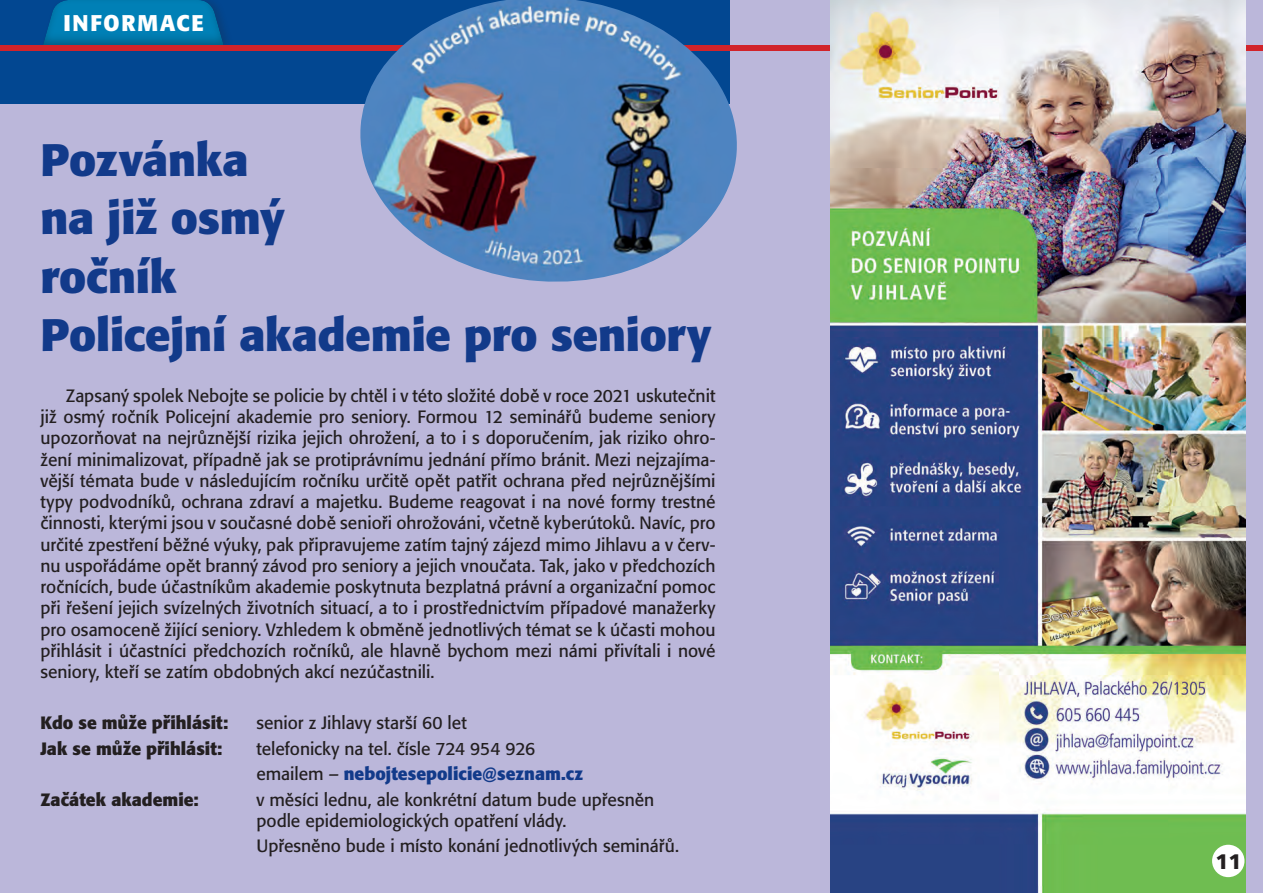
<style>
.page{position:relative;width:1263px;height:893px;background:#bbb7da}
.page>*{position:absolute;margin:0;border:0;box-sizing:border-box;transform-origin:0 0}
.t1{font:700 45px/58.2px "Formata CE";letter-spacing:-.005em;color:#123a8a}
.t2{font:700 22.5px "Formata CE";letter-spacing:.08em;color:#fff}
.t3{font:900 21px "Frutiger LT Pro";color:#231f20}
.t4{font:17.7px/21.3px "Formata CE";letter-spacing:-.005em;color:#231f20}
.t5{font:700 17.7px "Formata CE";color:#231f20}
.s1{font-weight:700;color:#123a8a}
</style>
<div class="page">
<div style="left:0;top:0;width:729px;height:103px;background:#024791"></div>
<div style="left:42px;top:0;width:184px;height:46px;background:#231f20;opacity:.34"></div>
<div style="left:0;top:45px;width:1263px;height:6px;background:#d1232a"></div>
<img style="left:830px;top:0;width:416px;height:892px">
<img style="left:355px;top:0;width:382px;height:282px">
<div style="left:1212px;top:845px;width:32px;height:32px;background:#fff;border-radius:50%"></div>
<p class="t2" style="left:64px;top:10px;width:142px">INFORMACE</p>
<h1 class="t1" style="left:40px;top:132px;width:672px">Pozvánka<br>na již osmý<br>ročník<br>Policejní akademie pro seniory</h1>
<p class="t4" style="left:40px;top:386px;width:677px;text-align:justify;text-indent:26px">Zapsaný spolek Nebojte se policie by chtěl i v této složité době v roce 2021 uskutečnit již osmý ročník Policejní akademie pro seniory. Formou 12 seminářů budeme seniory upozorňovat na nejrůznější rizika jejich ohrožení, a to i s doporučením, jak riziko ohro&shy;žení minimalizovat, případně jak se protiprávnímu jednání přímo bránit. Mezi nejzajíma&shy;vější témata bude v následujícím ročníku určitě opět patřit ochrana před nejrůznějšími typy podvodníků, ochrana zdraví a majetku. Budeme reagovat i na nové formy trestné činnosti, kterými jsou v současné době senioři ohrožováni, včetně kyberútoků. Navíc, pro určité zpestření běžné výuky, pak připravujeme zatím tajný zájezd mimo Jihlavu a v červ&shy;nu uspořádáme opět branný závod pro seniory a jejich vnoučata. Tak, jako v předchozích ročnících, bude účastníkům akademie poskytnuta bezplatná právní a organizační pomoc při řešení jejich svízelných životních situací, a to i prostřednictvím případové manažerky pro osamoceně žijící seniory. Vzhledem k obměně jednotlivých témat se k účasti mohou přihlásit i účastníci předchozích ročníků, ale hlavně bychom mezi námi přivítali i nové seniory, kteří se zatím obdobných akcí nezúčastnili.</p>
<p class="t5" style="left:40px;top:713px;width:189px">Kdo se může přihlásit:</p>
<p class="t4" style="left:256px;top:713px;width:212px">senior z Jihlavy starší 60 let</p>
<p class="t5" style="left:40px;top:738px;width:183px">Jak se může přihlásit:</p>
<p class="t4" style="left:256px;top:736px;width:328px;line-height:25.5px">telefonicky na tel. čísle 724 954 926 emailem – <span class="s1">nebojtesepolicie@seznam.cz</span></p>
<p class="t5" style="left:40px;top:789px;width:160px">Začátek akademie:</p>
<p class="t4" style="left:256px;top:789px;width:399px">v měsíci lednu, ale konkrétní datum bude upřesněn podle epidemiologických opatření vlády.</p>
<p class="t4" style="left:256px;top:836px;width:424px">Upřesněno bude i místo konání jednotlivých seminářů.</p>
<p class="t3" style="left:1215px;top:848px;width:27px">11</p>
</div>
